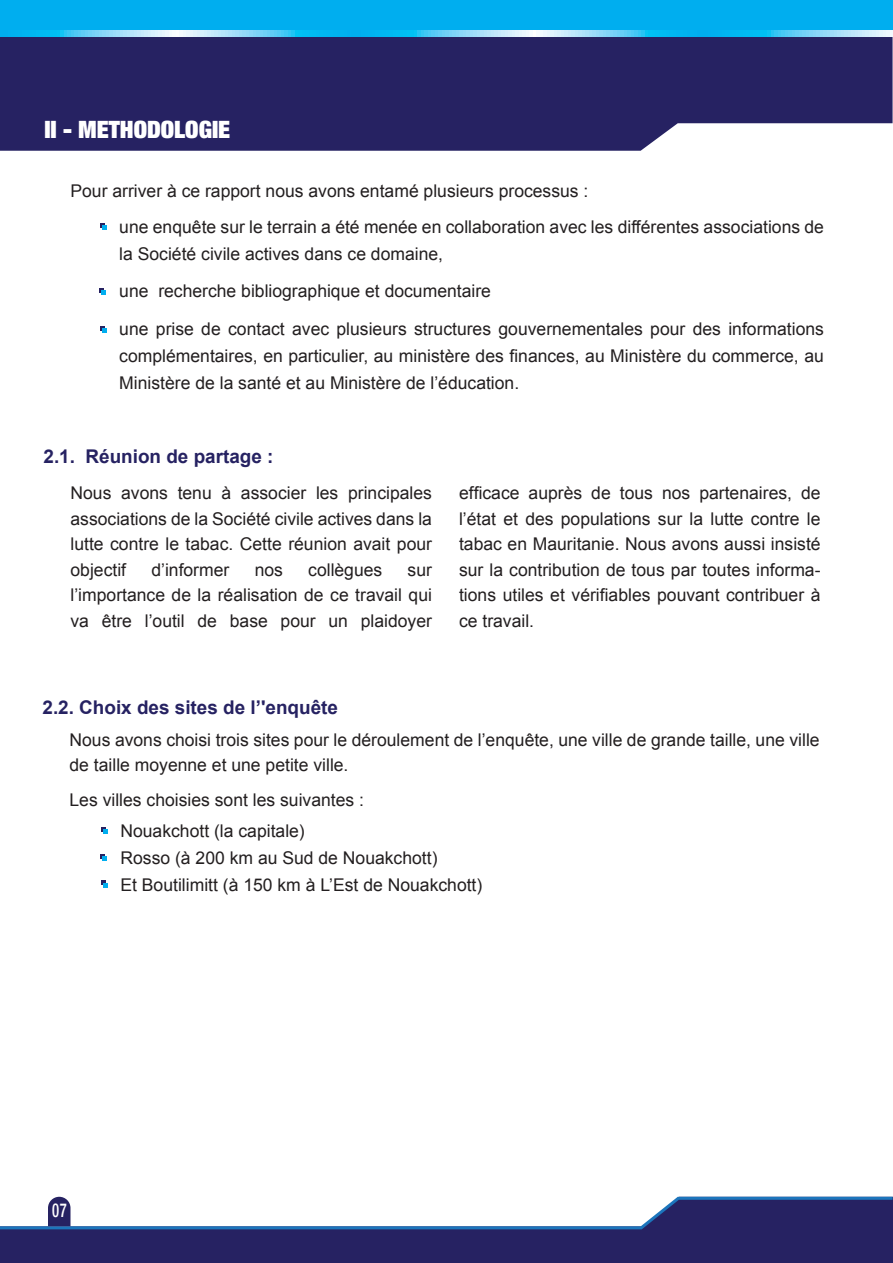
<style>
.page{position:relative;width:893px;height:1263px;background:#fff}
.page>*{position:absolute;margin:0;border:0;box-sizing:border-box;transform-origin:0 0}
.t1{font:900 condensed 24px "Helvetica Neue LT Std";color:#fff}
.t2{font:500 condensed 19.2px "Helvetica Neue LT Std";color:#fff;scale:.77 1}
.t3{font:700 18.9px "Arial";color:#262262}
.t4{font:17.55px/25.5px "Arial";color:#231f20}
</style>
<div class="page">
<div style="left:0;top:1229px;width:893px;height:34px;background:#262262"></div>
<svg style="left:0;top:1197px;width:893px;height:32px"></svg>
<svg style="left:0;top:37px;width:893px;height:114px;background:#34306c"></svg>
<div style="left:0;top:0;width:893px;height:32px;background:#00aeef"></div>
<svg style="left:0;top:30px;width:893px;height:7px;background:#66d1f6"></svg>
<svg style="left:100px;top:223px;width:7px;height:7px"></svg>
<svg style="left:99px;top:288px;width:7px;height:7px"></svg>
<svg style="left:100px;top:326px;width:7px;height:7px"></svg>
<svg style="left:101px;top:827px;width:7px;height:7px"></svg>
<svg style="left:100px;top:854px;width:7px;height:7px"></svg>
<svg style="left:101px;top:880px;width:7px;height:7px"></svg>
<h1 class="t1" style="left:44px;top:114px;width:187px">II - METHODOLOGIE</h1>
<p class="t4" style="left:70px;top:178px;width:519px">Pour arriver à ce rapport nous avons entamé plusieurs processus :</p>
<p class="t4" style="left:119px;top:213px;width:706px;line-height:27px">une enquête sur le terrain a été menée en collaboration avec les différentes associations de la Société civile actives dans ce domaine,</p>
<p class="t4" style="left:119px;top:273px;width:706px;line-height:37.5px">une recherche bibliographique et documentaire<br>une prise de contact avec plusieurs structures gouvernementales pour des informations</p>
<p class="t4" style="left:119px;top:342px;width:706px;line-height:27px">complémentaires, en particulier, au ministère des finances, au Ministère du commerce, au<br>Ministère de la santé et au Ministère de l’éducation.</p>
<p class="t3" style="left:44px;top:444px;width:232px">2.1. Réunion de partage :</p>
<p class="t4" style="left:70px;top:480px;width:363px;text-align:justify">Nous avons tenu à associer les principales associations de la Société civile actives dans la lutte contre le tabac. Cette réunion avait pour objectif</p>
<p class="t4" style="left:151px;top:557px;width:80px">d’informer</p>
<p class="t4" style="left:255px;top:557px;width:30px">nos</p>
<p class="t4" style="left:308px;top:557px;width:76px">collègues</p>
<p class="t4" style="left:70px;top:557px;width:363px;text-align:justify;text-indent:337px">sur l’importance de la réalisation de ce travail qui va être l’outil de base pour un plaidoyer</p>
<p class="t4" style="left:459px;top:480px;width:363px;text-align:justify">efficace auprès de tous nos partenaires, de l’état et des populations sur la lutte contre le tabac en Mauritanie. Nous avons aussi insisté sur la contribution de tous par toutes informa&shy;tions utiles et vérifiables pouvant contribuer à ce travail.</p>
<p class="t3" style="left:43px;top:695px;width:297px">2.2. Choix des sites de l’'enquête</p>
<p class="t4" style="left:70px;top:727px;width:752px">Nous avons choisi trois sites pour le déroulement de l’enquête, une ville de grande taille, une ville de taille moyenne et une petite ville.</p>
<p class="t4" style="left:70px;top:787px;width:296px">Les villes choisies sont les suivantes :</p>
<p class="t4" style="left:120px;top:817px;width:363px;line-height:27px">Nouakchott (la capitale)<br>Rosso (à 200 km au Sud de Nouakchott)<br>Et Boutilimitt (à 150 km à L’Est de Nouakchott)</p>
<p class="t2" style="left:52px;top:1199px;width:21px">07</p>
</div>
